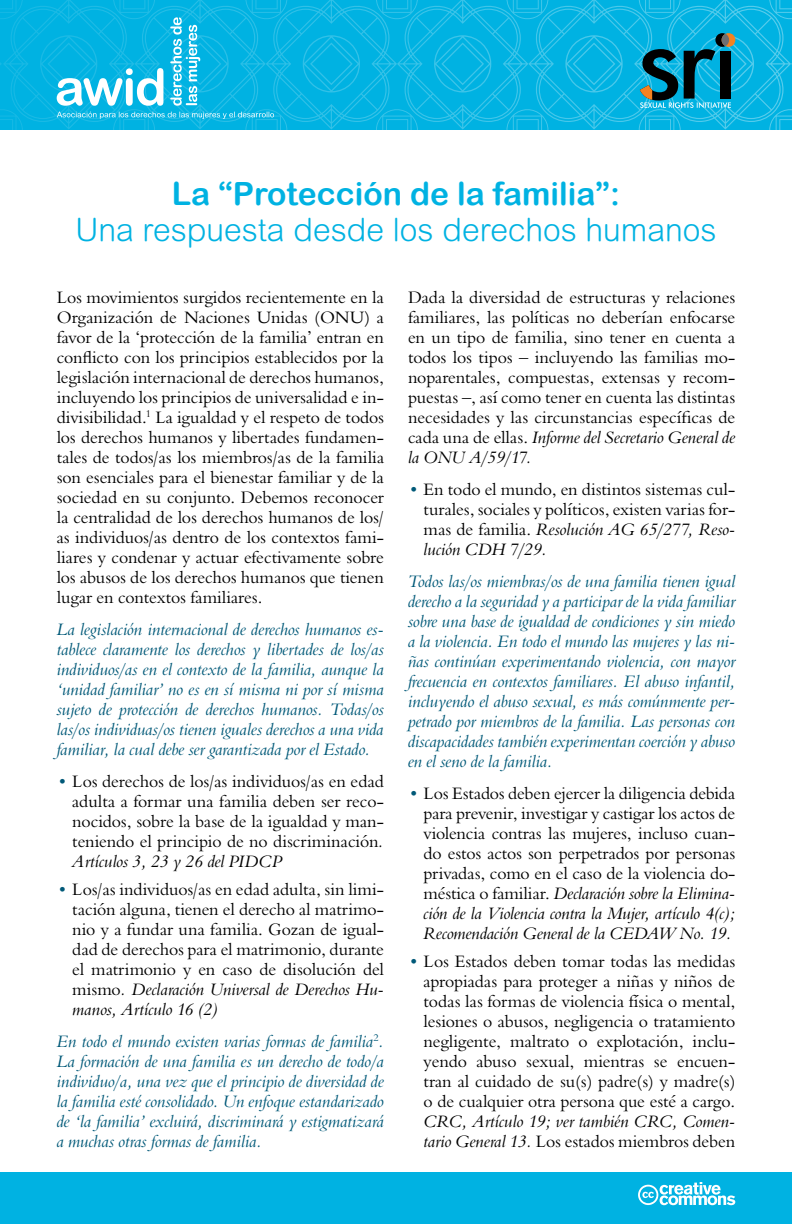
<style>
.page{position:relative;width:792px;height:1224px;background:#fff}
.page>*{position:absolute;margin:0;border:0;box-sizing:border-box;transform-origin:0 0}
.t1{font:300 32px "Arial Rounded MT Std";color:#00b2e2}
.t2{font:32px "Arial Rounded MT Bold";color:#00b2e2}
.t3{font:17px/20px "Bergamo Std";color:#000;text-align:justify}
.t4{font:italic 17px/20px "Bergamo Std";color:#005978;text-align:justify}
.t5{font:italic 17px/20px "Bergamo Std";color:#000}
.s1{color:#005978}
.s2{font-style:italic}
.s3{font-style:normal}
</style>
<div class="page">
<div style="left:0;top:1172px;width:792px;height:52px;background:#00b2e2"></div>
<svg style="left:638px;top:1182px;width:97px;height:23px"></svg>
<svg style="left:0;top:0;width:792px;height:130px"></svg>
<h1 class="t2" style="left:172px;top:175px;width:450px">La “Protección de la familia”:</h1>
<h1 class="t1" style="left:75px;top:211px;width:643px">Una respuesta desde los derechos humanos</h1>
<p class="t3" style="left:57px;top:287px;width:329px">Los movimientos surgidos recientemente en la Organización de Naciones Unidas (ONU) a favor de la ‘protección de la familia’ entran en conflicto con los principios establecidos por la legislación internacional de derechos humanos, incluyendo los principios de universalidad e in&shy;divisibilidad.<sup>1</sup> La igualdad y el respeto de todos los derechos humanos y libertades fundamen&shy;tales de todos/as los miembros/as de la familia son esenciales para el bienestar familiar y de la sociedad en su conjunto. Debemos reconocer la centralidad de los derechos humanos de los/ as individuos/as dentro de los contextos fami&shy;liares y condenar y actuar efectivamente sobre los abusos de los derechos humanos que tienen lugar en contextos familiares.</p>
<p class="t4" style="left:57px;top:619px;width:329px">La legislación internacional de derechos humanos es&shy;tablece claramente los derechos y libertades de los/as individuos/as en el contexto de la familia, aunque la ‘unidad familiar’ no es en sí misma ni por sí misma sujeto de protección de derechos humanos. Todas/os las/os individuas/os tienen iguales derechos a una vida familiar, la cual debe ser garantizada por el Estado.</p>
<p class="t3" style="left:72px;top:771px;width:313px;text-indent:-16px"><span class="s1">•</span> Los derechos de los/as individuos/as en edad adulta a formar una familia deben ser reco&shy;nocidos, sobre la base de la igualdad y man&shy;teniendo el principio de no discriminación<span class="s2">.<br>Artículos 3, 23 y 26 del PIDCP</span></p>
<p class="t3" style="left:72px;top:879px;width:313px;text-indent:-16px"><span class="s1">•</span> Los/as individuos/as en edad adulta, sin limi&shy;tación alguna, tienen el derecho al matrimo&shy;nio y a fundar una familia. Gozan de igual&shy;dad de derechos para el matrimonio, durante el matrimonio y en caso de disolución del mismo<span class="s2">. Declaración Universal de Derechos Hu&shy;manos, Artículo 16 (2)</span></p>
<p class="t4" style="left:57px;top:1031px;width:329px">En todo el mundo existen varias formas de familia<sup>2</sup>.<br>La formación de una familia es un derecho de todo/a individuo/a, una vez que el principio de diversidad de la familia esté consolidado. Un enfoque estandarizado de ‘la familia’ excluirá, discriminará y estigmatizará a muchas otras formas de familia.</p>
<p class="t3" style="left:408px;top:287px;width:329px">Dada la diversidad de estructuras y relaciones familiares, las políticas no deberían enfocarse en un tipo de familia, sino tener en cuenta a todos los tipos – incluyendo las familias mo&shy;noparentales, compuestas, extensas y recom&shy;puestas –, así como tener en cuenta las distintas necesidades y las circunstancias específicas de cada una de ellas. <span class="s2">Informe del Secretario General de la ONU A/59/17.</span></p>
<p class="t3" style="left:424px;top:479px;width:313px;text-indent:-16px"><span class="s1">•</span> En todo el mundo, en distintos sistemas cul&shy;turales, sociales y políticos, existen varias for&shy;mas de familia. <span class="s2">Resolución AG 65/277, Reso&shy;lución CDH 7/29.</span></p>
<p class="t4" style="left:408px;top:571px;width:329px">Todos las/os miembras/os de una familia tienen igual derecho a la seguridad y a participar de la vida familiar sobre una base de igualdad de condiciones y sin miedo a la violencia. En todo el mundo las mujeres y las ni&shy;ñas continúan experimentando violencia, con mayor frecuencia en contextos familiares. El abuso infantil, incluyendo el abuso sexual, es más comúnmente per&shy;petrado por miembros de la familia. Las personas con discapacidades también experimentan coerción y abuso en el seno de la familia.</p>
<p class="t3" style="left:424px;top:783px;width:313px;text-indent:-16px"><span class="s1">•</span> Los Estados deben ejercer la diligencia debida para prevenir, investigar y castigar los actos de violencia contras las mujeres, incluso cuan&shy;do estos actos son perpetrados por personas privadas, como en el caso de la violencia do&shy;méstica o familiar. <span class="s2">Declaración sobre la Elimina&shy;ción de la Violencia contra la Mujer, artículo 4(c); Recomendación General de la CEDAW No. 19.</span></p>
<p class="t3" style="left:424px;top:951px;width:313px;text-indent:-16px"><span class="s1">•</span> Los Estados deben tomar todas las medidas apropiadas para proteger a niñas y niños de todas las formas de violencia física o mental, lesiones o abusos, negligencia o tratamiento negligente, maltrato o explotación, inclu&shy;yendo abuso sexual, mientras se encuen&shy;tran al cuidado de su(s) padre(s) y madre(s) o de cualquier otra persona que esté a cargo.</p>
<p class="t5" style="left:424px;top:1111px;width:313px">CRC, Artículo 19; ver también CRC, Comen&shy;tario General 13. <span class="s3">Los estados miembros deben</span></p>
</div>
